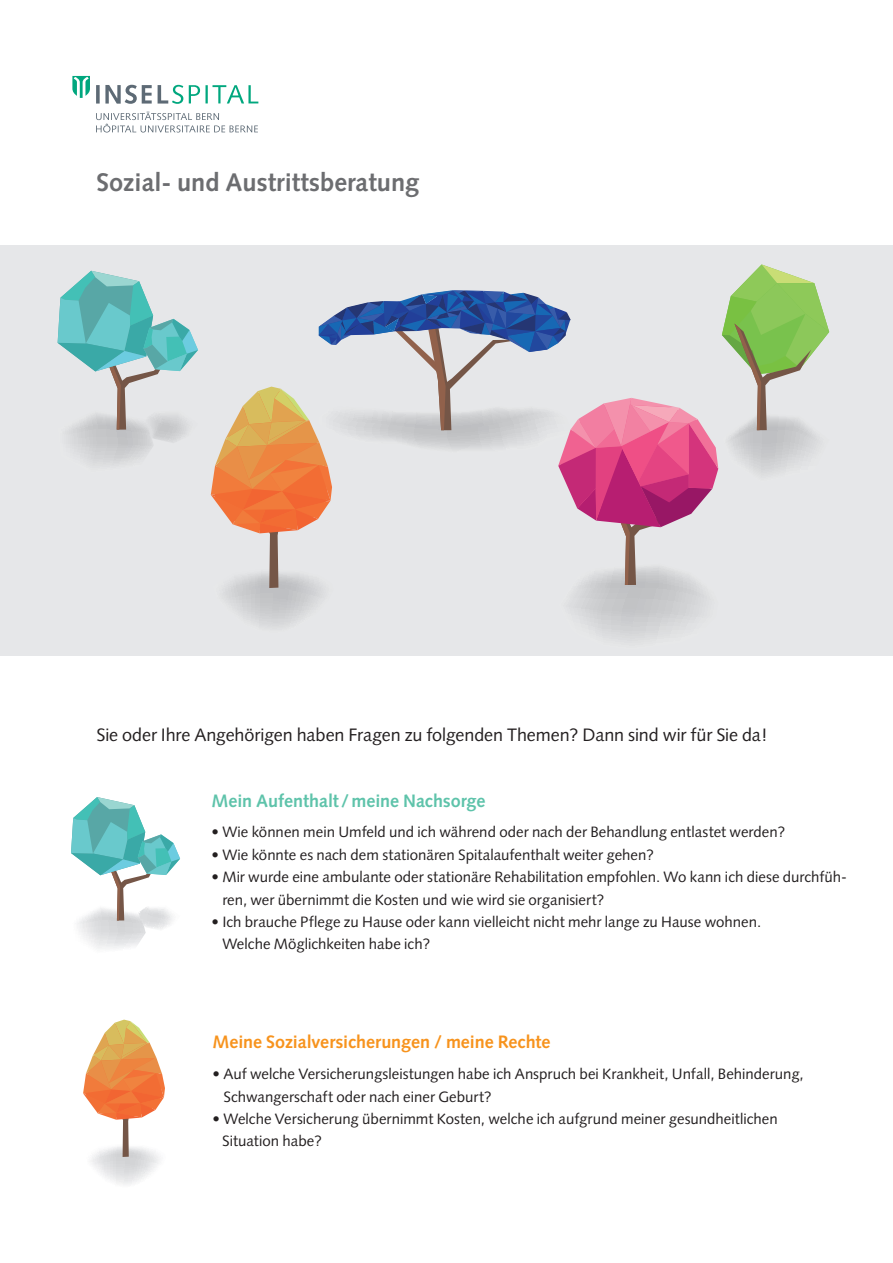
<style>
.page{position:relative;width:893px;height:1263px;background:#fff}
.page>*{position:absolute;margin:0;border:0;box-sizing:border-box;transform-origin:0 0}
.UG_Titel_70__schwarz{font:700 25.5px "Syntax";color:#6c6d70}
.Lauftext{font:18px "Syntax";letter-spacing:-.01em;color:#231f20}
.Lauftext-2{font:700 18px "Syntax";letter-spacing:-.005em;color:#f7931d}
.Lauftext-3{font:700 18px "Syntax";letter-spacing:-.005em;color:#5ec3aa}
.Lauftext-4{font:15px/22.4px "Syntax";color:#231f20}
.s1{color:#fff}
</style>
<div class="page">
<svg style="left:72px;top:76px;width:18px;height:22px"></svg>
<svg style="left:96px;top:112px;width:162px;height:21px"></svg>
<svg style="left:189px;top:85px;width:69px;height:18px"></svg>
<svg style="left:105px;top:85px;width:47px;height:19px"></svg>
<svg style="left:96px;top:85px;width:4px;height:19px"></svg>
<svg style="left:158px;top:85px;width:25px;height:19px"></svg>
<div style="left:1px;top:245px;width:892px;height:411px;background:#e6e7e9"></div>
<svg style="left:58px;top:271px;width:140px;height:194px"></svg>
<svg style="left:83px;top:1019px;width:82px;height:166px"></svg>
<svg style="left:71px;top:797px;width:109px;height:152px"></svg>
<svg style="left:211px;top:264px;width:618px;height:375px"></svg>
<p class="UG_Titel_70__schwarz" style="left:96px;top:168px;width:324px">Sozial- und Austrittsberatung</p>
<p class="Lauftext" style="left:96px;top:724px;width:673px">Sie oder Ihre Angehörigen haben Fragen zu folgenden Themen? Dann sind wir für Sie da!</p>
<p class="Lauftext-3" style="left:211px;top:790px;width:275px">Mein Aufenthalt /meine Nachsorge</p>
<p class="Lauftext-4" style="left:211px;top:821px;width:575px">• Wie können mein Umfeld und ich während oder nach der Behandlung entlastet werden?</p>
<p class="Lauftext-4" style="left:211px;top:843px;width:444px">• Wie könnte es nach dem stationären Spitalaufenthalt weiter gehen?</p>
<p class="Lauftext-4" style="left:222px;top:866px;width:626px;text-indent:-11px">• Mir wurde eine ambulante oder stationäre Rehabilitation empfohlen. Wo kann ich diese durchfüh&shy;ren, wer übernimmt die Kosten und wie wird sie organisiert?</p>
<p class="Lauftext-4" style="left:222px;top:910px;width:540px;text-indent:-11px">• Ich brauche Pflege zu Hause oder kann vielleicht nicht mehr lange zu Hause wohnen.<br>Welche Möglichkeiten habe ich?</p>
<p class="Lauftext-2" style="left:213px;top:1032px;width:340px">Meine Sozialversicherungen / meine Rechte</p>
<p class="Lauftext-4" style="left:223px;top:1063px;width:582px;text-indent:-11px">• Auf welche Versicherungsleistungen habe ich Anspruch bei Krankheit, Unfall, Behinderung,<br>Schwangerschaft oder nach einer Geburt?</p>
<p class="Lauftext-4" style="left:213px;top:1107px;width:567px">• Welche Versicherung übernimmt Kosten, welche ich aufgrund meiner gesundheitlichen<br><span class="s1">R</span>Situation habe?</p>
</div>
